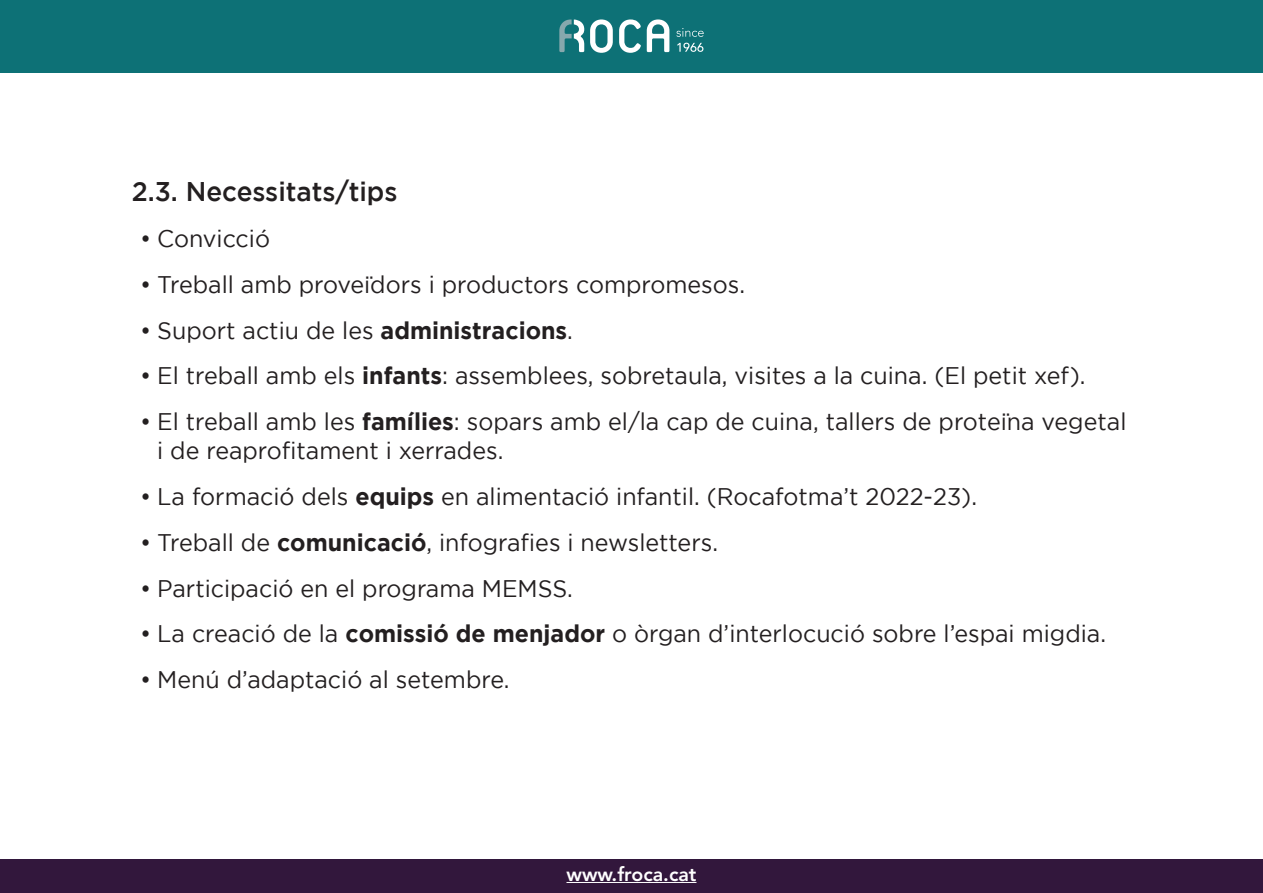
<style>
.page{position:relative;width:1263px;height:893px;background:#fff}
.page>*{position:absolute;margin:0;border:0;box-sizing:border-box;transform-origin:0 0}
.t1{font:500 27px "Gotham";color:#231f20}
.t2{font:24px/28.8px "Gotham";color:#231f20}
.t3{font:800 19.5px "Avenir LT Std";color:#fff}
.s1{font-weight:700}
</style>
<div class="page">
<div style="left:0;top:0;width:1263px;height:72px;background:#0d7176"></div>
<svg style="left:559px;top:19px;width:25px;height:33px"></svg>
<svg style="left:590px;top:19px;width:23px;height:34px"></svg>
<svg style="left:619px;top:19px;width:22px;height:34px"></svg>
<svg style="left:647px;top:19px;width:22px;height:33px"></svg>
<svg style="left:676px;top:28px;width:28px;height:9px"></svg>
<svg style="left:677px;top:43px;width:26px;height:9px"></svg>
<div style="left:0;top:859px;width:1263px;height:34px;background:#32173c"></div>
<hr style="left:566px;top:882px;width:130px;height:1px;background:#fff">
<p class="t1" style="left:132px;top:176px;width:267px">2.3. Necessitats/tips</p>
<p class="t2" style="left:140px;top:224px;width:131px">• Convicció</p>
<p class="t2" style="left:140px;top:270px;width:606px">• Treball amb proveïdors i productors compromesos.</p>
<p class="t2" style="left:140px;top:315px;width:434px">• Suport actiu de les <span class="s1">administracions</span>.</p>
<p class="t2" style="left:140px;top:361px;width:947px">• El treball amb els <span class="s1">infants</span>: assemblees, sobretaula, visites a la cuina. (El petit xef).</p>
<p class="t2" style="left:157px;top:407px;width:971px;text-indent:-17px">• El treball amb les <span class="s1">famílies</span>: sopars amb el/la cap de cuina, tallers de proteïna vegetal i de reaprofitament i xerrades.</p>
<p class="t2" style="left:140px;top:482px;width:838px">• La formació dels <span class="s1">equips</span> en alimentació infantil. (Rocafotma’t 2022-23).</p>
<p class="t2" style="left:140px;top:527px;width:579px">• Treball de <span class="s1">comunicació</span>, infografies i newsletters.</p>
<p class="t2" style="left:140px;top:573px;width:434px">• Participació en el programa MEMSS.</p>
<p class="t2" style="left:140px;top:619px;width:967px">• La creació de la <span class="s1">comissió de menjador</span> o òrgan d’interlocució sobre l’espai migdia.</p>
<p class="t2" style="left:140px;top:665px;width:371px">• Menú d’adaptació al setembre.</p>
<p class="t3" style="left:566px;top:862px;width:131px">www.froca.cat</p>
</div>
